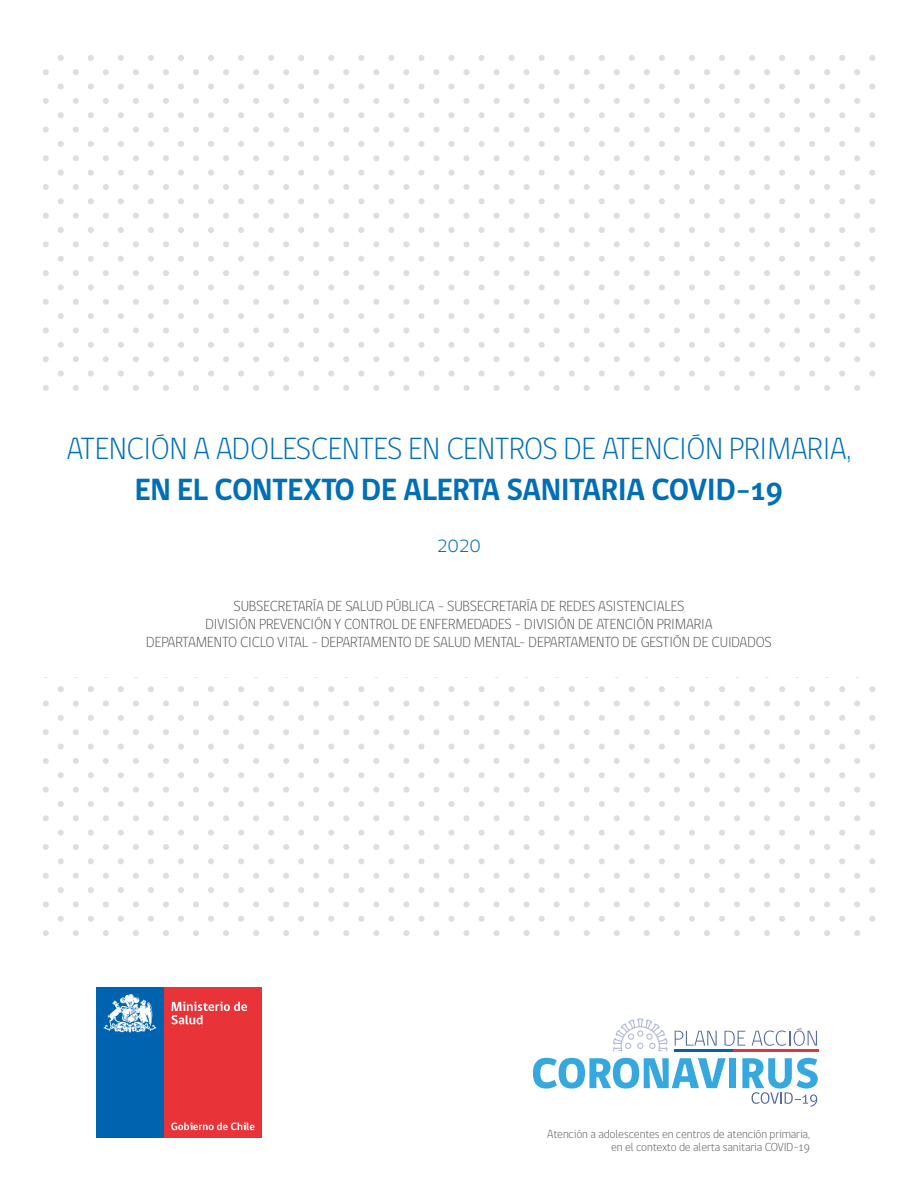
<style>
.page{position:relative;width:918px;height:1188px;background:#fff}
.page>*{position:absolute;margin:0;border:0;box-sizing:border-box;transform-origin:0 0}
.t1{font:300 31.5px "gob CL";letter-spacing:-.01em;color:#006fb7}
.t2{font:700 31.5px "gob CL";letter-spacing:-.01em;color:#006fb7}
.t3{font:300 22.5px "gob CL";color:#006fb7}
.t4{font:300 15px/18px "gob CL";letter-spacing:-.01em;color:#575756;text-align:center}
.t5{font:300 12px/13.5px "gob CL";letter-spacing:-.01em;color:#575756;text-align:right}
</style>
<div class="page">
<div style="left:96px;top:987px;width:68px;height:151px;background:#0063b0"></div>
<div style="left:164px;top:987px;width:98px;height:151px;background:#e83338"></div>
<svg style="left:104px;top:994px;width:52px;height:39px"></svg>
<svg style="left:171px;top:1002px;width:76px;height:22px"></svg>
<svg style="left:171px;top:1123px;width:83px;height:7px"></svg>
<svg style="left:58px;top:55px;width:817px;height:6px"></svg>
<svg style="left:43px;top:69px;width:817px;height:6px"></svg>
<svg style="left:58px;top:84px;width:817px;height:6px"></svg>
<svg style="left:43px;top:98px;width:817px;height:6px"></svg>
<svg style="left:58px;top:112px;width:817px;height:6px"></svg>
<svg style="left:43px;top:127px;width:817px;height:6px"></svg>
<svg style="left:58px;top:141px;width:817px;height:6px"></svg>
<svg style="left:43px;top:155px;width:817px;height:6px"></svg>
<svg style="left:58px;top:170px;width:817px;height:6px"></svg>
<svg style="left:43px;top:184px;width:817px;height:6px"></svg>
<svg style="left:58px;top:198px;width:817px;height:6px"></svg>
<svg style="left:43px;top:213px;width:817px;height:6px"></svg>
<svg style="left:58px;top:227px;width:817px;height:6px"></svg>
<svg style="left:43px;top:241px;width:817px;height:6px"></svg>
<svg style="left:58px;top:256px;width:817px;height:6px"></svg>
<svg style="left:43px;top:270px;width:817px;height:6px"></svg>
<svg style="left:58px;top:284px;width:817px;height:6px"></svg>
<svg style="left:43px;top:299px;width:817px;height:6px"></svg>
<svg style="left:58px;top:313px;width:817px;height:6px"></svg>
<svg style="left:43px;top:327px;width:817px;height:6px"></svg>
<svg style="left:58px;top:342px;width:817px;height:6px"></svg>
<svg style="left:43px;top:356px;width:817px;height:6px"></svg>
<svg style="left:58px;top:371px;width:817px;height:5px"></svg>
<svg style="left:43px;top:385px;width:817px;height:6px"></svg>
<svg style="left:44px;top:677px;width:815px;height:1px"></svg>
<svg style="left:58px;top:686px;width:817px;height:6px"></svg>
<svg style="left:43px;top:701px;width:817px;height:6px"></svg>
<svg style="left:58px;top:715px;width:817px;height:6px"></svg>
<svg style="left:43px;top:729px;width:817px;height:6px"></svg>
<svg style="left:58px;top:744px;width:817px;height:6px"></svg>
<svg style="left:43px;top:758px;width:817px;height:6px"></svg>
<svg style="left:58px;top:772px;width:817px;height:6px"></svg>
<svg style="left:43px;top:787px;width:817px;height:6px"></svg>
<svg style="left:58px;top:801px;width:817px;height:6px"></svg>
<svg style="left:43px;top:815px;width:817px;height:6px"></svg>
<svg style="left:58px;top:830px;width:817px;height:6px"></svg>
<svg style="left:43px;top:844px;width:817px;height:6px"></svg>
<svg style="left:58px;top:858px;width:817px;height:6px"></svg>
<svg style="left:43px;top:873px;width:817px;height:6px"></svg>
<svg style="left:58px;top:887px;width:817px;height:6px"></svg>
<svg style="left:43px;top:901px;width:817px;height:6px"></svg>
<svg style="left:58px;top:916px;width:817px;height:6px"></svg>
<svg style="left:43px;top:930px;width:817px;height:6px"></svg>
<svg style="left:533px;top:1058px;width:193px;height:31px"></svg>
<div style="left:729px;top:1058px;width:7px;height:30px;background:#36a8e0"></div>
<svg style="left:613px;top:1018px;width:55px;height:33px"></svg>
<svg style="left:675px;top:1031px;width:42px;height:15px"></svg>
<svg style="left:725px;top:1031px;width:20px;height:15px"></svg>
<svg style="left:752px;top:1028px;width:65px;height:18px"></svg>
<hr style="left:674px;top:1049px;width:59px;height:3px;background:#0063b0">
<hr style="left:733px;top:1049px;width:86px;height:3px;background:#e83338">
<svg style="left:742px;top:1058px;width:76px;height:49px"></svg>
<h1 class="t1" style="left:67px;top:427px;width:786px">ATENCIÓN A ADOLESCENTES EN CENTROS DE ATENCIÓN PRIMARIA,</h1>
<h1 class="t2" style="left:135px;top:468px;width:650px">EN EL CONTEXTO DE ALERTA SANITARIA COVID-19</h1>
<h2 class="t3" style="left:437px;top:530px;width:45px">2020</h2>
<p class="t4" style="left:146px;top:597px;width:627px">SUBSECRETARÍA DE SALUD PÚBLICA - SUBSECRETARÍA DE REDES ASISTENCIALES<br>DIVISIÓN PREVENCIÓN Y CONTROL DE ENFERMEDADES – DIVISIÓN DE ATENCIÓN PRIMARIA<br>DEPARTAMENTO CICLO VITAL – DEPARTAMENTO DE SALUD MENTAL- DEPARTAMENTO DE GESTIÓN DE CUIDADOS</p>
<p class="t5" style="left:547px;top:1127px;width:264px">Atención a adolescentes en centros de atención primaria, en el contexto de alerta sanitaria COVID-19</p>
</div>
